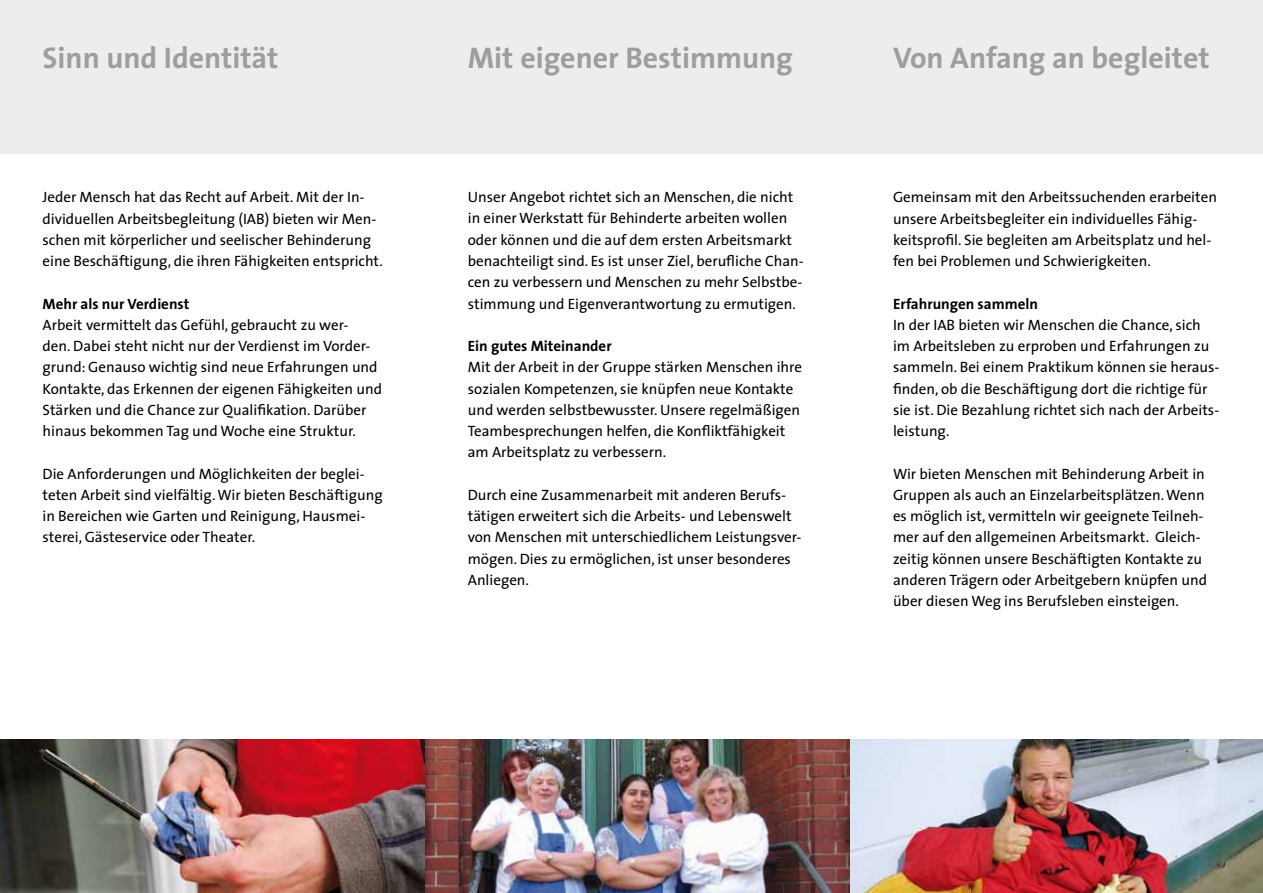
<style>
.page{position:relative;width:1263px;height:893px;background:#fff}
.page>*{position:absolute;margin:0;border:0;box-sizing:border-box;transform-origin:0 0}
.t1{font:700 30px "The Sans";color:#9c9e9f}
.t2{font:15px/21.3px "The Sans";color:#000}
.t3{font:700 15px "The Sans";color:#000}
</style>
<div class="page">
<div style="left:0;top:0;width:425px;height:153px;background:#eceded"></div>
<img style="left:0;top:740px;width:425px;height:153px">
<div style="left:425px;top:0;width:425px;height:153px;background:#eceded"></div>
<img style="left:425px;top:740px;width:425px;height:153px">
<div style="left:850px;top:0;width:413px;height:153px;background:#eceded"></div>
<img style="left:850px;top:740px;width:413px;height:153px">
<h1 class="t1" style="left:43px;top:33px;width:237px">Sinn und Identität</h1>
<p class="t2" style="left:43px;top:186px;width:342px">Jeder Mensch hat das Recht auf Arbeit. Mit der In&shy;dividuellen Arbeitsbegleitung (IAB) bieten wir Men&shy;schen mit körperlicher und seelischer Behinderung eine Beschäftigung, die ihren Fähigkeiten entspricht.</p>
<p class="t3" style="left:43px;top:291px;width:148px">Mehr als nur Verdienst</p>
<p class="t2" style="left:43px;top:314px;width:341px">Arbeit vermittelt das Gefühl, gebraucht zu wer-<br>den. Dabei steht nicht nur der Verdienst im Vorder&shy;grund: Genauso wichtig sind neue Erfahrungen und Kontakte, das Erkennen der eigenen Fähigkeiten und Stärken und die Chance zur Qualifikation. Darüber hinaus bekommen Tag und Woche eine Struktur.</p>
<p class="t2" style="left:43px;top:462px;width:342px">Die Anforderungen und Möglichkeiten der beglei&shy;teten Arbeit sind vielfältig. Wir bieten Beschäftigung in Bereichen wie Garten und Reinigung, Hausmei&shy;sterei, Gästeservice oder Theater.</p>
<h1 class="t1" style="left:468px;top:33px;width:327px">Mit eigener Bestimmung</h1>
<h1 class="t1" style="left:893px;top:33px;width:318px">Von Anfang an begleitet</h1>
<p class="t2" style="left:468px;top:186px;width:338px">Unser Angebot richtet sich an Menschen, die nicht in einer Werkstatt für Behinderte arbeiten wollen oder können und die auf dem ersten Arbeitsmarkt benachteiligt sind. Es ist unser Ziel, berufliche Chan&shy;cen zu verbessern und Menschen zu mehr Selbstbe&shy;stimmung und Eigenverantwortung zu ermutigen.</p>
<p class="t3" style="left:468px;top:333px;width:145px">Ein gutes Miteinander</p>
<p class="t2" style="left:468px;top:356px;width:336px">Mit der Arbeit in der Gruppe stärken Menschen ihre sozialen Kompetenzen, sie knüpfen neue Kontakte und werden selbstbewusster. Unsere regelmäßigen Teambesprechungen helfen, die Konfliktfähigkeit am Arbeitsplatz zu verbessern.</p>
<p class="t2" style="left:468px;top:484px;width:335px">Durch eine Zusammenarbeit mit anderen Berufs&shy;tätigen erweitert sich die Arbeits- und Lebenswelt von Menschen mit unterschiedlichem Leistungsver&shy;mögen. Dies zu ermöglichen, ist unser besonderes Anliegen.</p>
<p class="t2" style="left:893px;top:186px;width:325px">Gemeinsam mit den Arbeitssuchenden erarbeiten unsere Arbeitsbegleiter ein individuelles Fähig&shy;keitsprofil. Sie begleiten am Arbeitsplatz und hel&shy;fen bei Problemen und Schwierigkeiten.</p>
<p class="t3" style="left:893px;top:291px;width:146px">Erfahrungen sammeln</p>
<p class="t2" style="left:893px;top:314px;width:328px">In der IAB bieten wir Menschen die Chance, sich im Arbeitsleben zu erproben und Erfahrungen zu sammeln. Bei einem Praktikum können sie heraus&shy;finden, ob die Beschäftigung dort die richtige für sie ist. Die Bezahlung richtet sich nach der Arbeits&shy;leistung.</p>
<p class="t2" style="left:893px;top:462px;width:316px">Wir bieten Menschen mit Behinderung Arbeit in Gruppen als auch an Einzelarbeitsplätzen. Wenn es möglich ist, vermitteln wir geeignete Teilneh&shy;mer auf den allgemeinen Arbeitsmarkt. Gleich&shy;zeitig können unsere Beschäftigten Kontakte zu anderen Trägern oder Arbeitgebern knüpfen und über diesen Weg ins Berufsleben einsteigen.</p>
</div>
